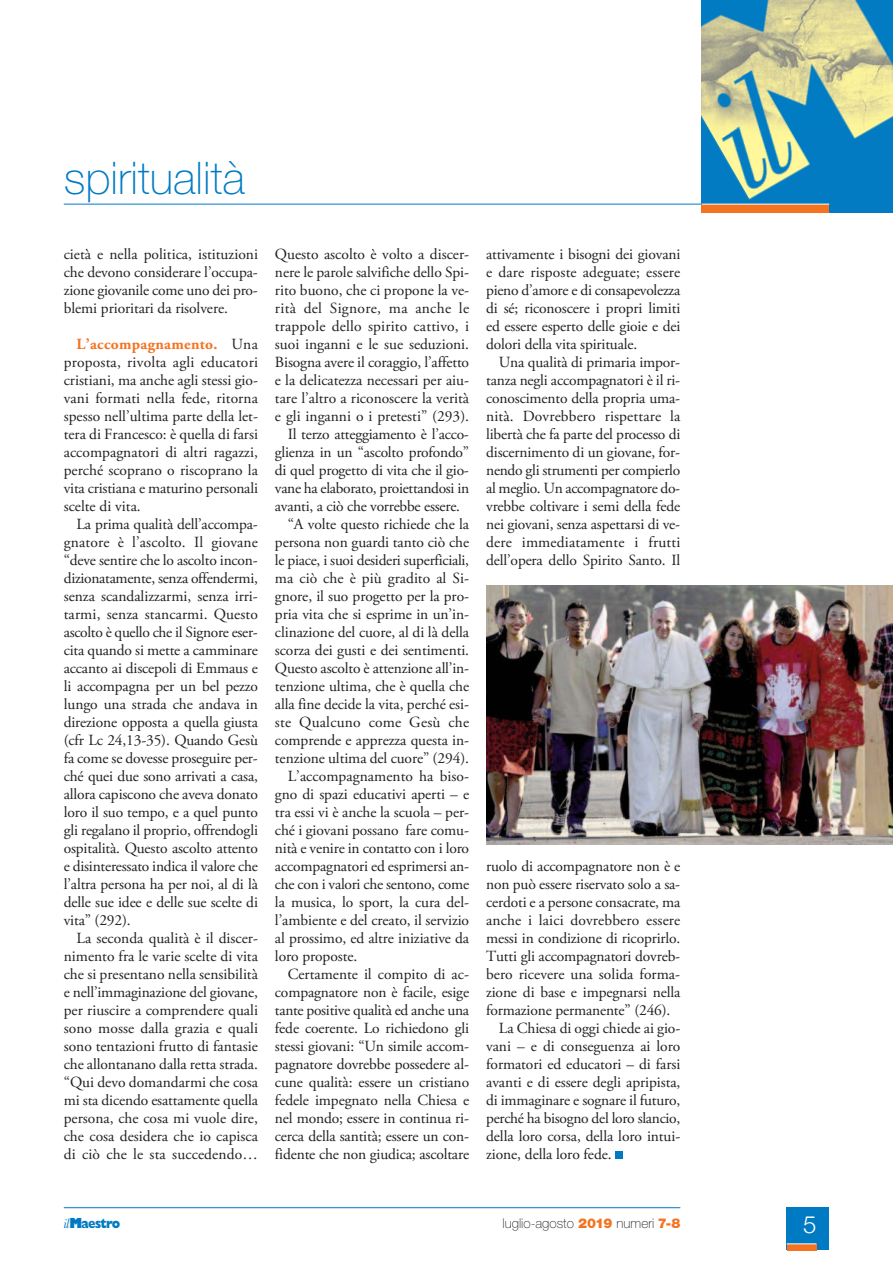
<style>
.page{position:relative;width:893px;height:1263px;background:#fff}
.page>*{position:absolute;margin:0;border:0;box-sizing:border-box;transform-origin:0 0}
.t1{font:100 45px "Helvetica Neue";color:#007bc3}
.t2{font:300 24px "Helvetica Neue";color:#fff}
.t3{font:15.45px/18px "Adobe Garamond Pro";letter-spacing:-.005em;color:#231f20;text-align:justify}
.t4{font:15.45px "Adobe Garamond Pro";letter-spacing:.02em;color:#231f20}
.t5{font:15.45px "Adobe Garamond Pro";letter-spacing:.015em;color:#231f20}
.t6{font:100 13.5px "Helvetica Neue";color:#231f20}
.t7{font:800 13.5px "Gill Sans";letter-spacing:-.055em;color:#007bc3;scale:.9 1}
.s1{font-weight:700;color:#f47321}
.s2{font-family:"Bodoni";font-weight:400;font-style:italic}
.s3{font-style:inherit}
.s4{font-weight:900;color:#f47321}
</style>
<div class="page">
<hr style="left:64px;top:1207px;width:616px;height:1px;background:#007bc3">
<div style="left:787px;top:1208px;width:42px;height:42px;background:#007bc3"></div>
<div style="left:787px;top:1244px;width:29px;height:6px;background:#f47321"></div>
<svg style="left:787px;top:1243px;width:29px;height:1px"></svg>
<img style="left:702px;top:0;width:191px;height:213px">
<div style="left:702px;top:204px;width:127px;height:9px;background:#f47321"></div>
<hr style="left:702px;top:204px;width:127px;height:1px;background:#fff">
<div style="left:615px;top:1151px;width:8px;height:8px;background:#007bc3"></div>
<hr style="left:64px;top:204px;width:638px;height:1px;background:#007bc3">
<img style="left:486px;top:585px;width:407px;height:260px">
<h1 class="t1" style="left:64px;top:162px;width:183px">spiritualità</h1>
<p class="t3" style="left:64px;top:246px;width:196px">cietà e nella politica, istituzioni che devono considerare l’occupa&shy;zione giovanile come uno dei pro&shy;blemi prioritari da risolvere.</p>
<p class="t3" style="left:64px;top:336px;width:196px;text-indent:13px"><span class="s1">L’accompagnamento.</span> Una proposta, rivolta agli educatori cristiani, ma anche agli stessi gio&shy;vani formati nella fede, ritorna spesso nell’ultima parte della let&shy;tera di Francesco: è quella di farsi accompagnatori di altri ragazzi, perché scoprano o riscoprano la vita cristiana e maturino personali scelte di vita.</p>
<p class="t3" style="left:64px;top:516px;width:196px;text-indent:13px">La prima qualità dell’accompa&shy;gnatore è l’ascolto. Il giovane “deve sentire che lo ascolto incon&shy;dizionatamente, senza offendermi, senza scandalizzarmi, senza irri&shy;tarmi, senza stancarmi. Questo ascolto è quello che il Signore eser&shy;cita quando si mette a camminare accanto ai discepoli di Emmaus e li accompagna per un bel pezzo lungo una strada che andava in direzione opposta a quella giusta (cfr Lc 24,13-35). Quando Gesù fa come se dovesse proseguire per&shy;ché quei due sono arrivati a casa, allora capiscono che aveva donato loro il suo tempo, e a quel punto gli regalano il proprio, offrendogli ospitalità. Questo ascolto attento e disinteressato indica il valore che l’altra persona ha per noi, al di là delle sue idee e delle sue scelte di vita” (292).</p>
<p class="t3" style="left:64px;top:930px;width:196px;text-indent:13px">La seconda qualità è il discer&shy;nimento fra le varie scelte di vita che si presentano nella sensibilità e nell’immaginazione del giovane, per riuscire a comprendere quali sono mosse dalla grazia e quali sono tentazioni frutto di fantasie che allontanano dalla retta strada. “Qui devo domandarmi che cosa mi sta dicendo esattamente quella persona, che cosa mi vuole dire, che cosa desidera che io capisca di ciò che le sta succedendo…</p>
<p class="t3" style="left:275px;top:246px;width:196px">Questo ascolto è volto a discer-</p>
<p class="t3" style="left:275px;top:264px;width:196px">nere le parole salvifiche dello Spi-</p>
<p class="t3" style="left:275px;top:282px;width:196px">rito buono, che ci propone la ve-</p>
<p class="t4" style="left:275px;top:301px;width:196px">rità del Signore, ma anche le</p>
<p class="t3" style="left:275px;top:318px;width:196px">trappole dello spirito cattivo, i</p>
<p class="t3" style="left:275px;top:336px;width:196px">suoi inganni e le sue seduzioni.</p>
<p class="t3" style="left:275px;top:354px;width:196px">Bisogna avere il coraggio, l’affetto</p>
<p class="t3" style="left:275px;top:372px;width:196px">e la delicatezza necessari per aiu-</p>
<p class="t3" style="left:275px;top:390px;width:196px">tare l’altro a riconoscere la verità</p>
<p class="t3" style="left:275px;top:408px;width:196px">e gli inganni o i pretesti” (293).</p>
<p class="t3" style="left:288px;top:426px;width:183px">Il terzo atteggiamento è l’acco-</p>
<p class="t3" style="left:275px;top:444px;width:196px">glienza in un “ascolto profondo”</p>
<p class="t3" style="left:275px;top:462px;width:195px">di quel progetto di vita che il gio-</p>
<p class="t3" style="left:275px;top:480px;width:196px">vane ha elaborato, proiettandosi in</p>
<p class="t3" style="left:275px;top:498px;width:187px">avanti, a ciò che vorrebbe essere.</p>
<p class="t3" style="left:288px;top:516px;width:183px">“A volte questo richiede che la</p>
<p class="t3" style="left:275px;top:534px;width:196px">persona non guardi tanto ciò che</p>
<p class="t3" style="left:275px;top:552px;width:196px">le piace, i suoi desideri superficiali,</p>
<p class="t3" style="left:275px;top:570px;width:196px">ma ciò che è più gradito al Si-</p>
<p class="t3" style="left:275px;top:588px;width:196px">gnore, il suo progetto per la pro-</p>
<p class="t3" style="left:275px;top:606px;width:196px">pria vita che si esprime in un’in-</p>
<p class="t3" style="left:275px;top:624px;width:196px">clinazione del cuore, al di là della</p>
<p class="t3" style="left:275px;top:642px;width:196px">scorza dei gusti e dei sentimenti.</p>
<p class="t3" style="left:275px;top:660px;width:196px">Questo ascolto è attenzione all’in-</p>
<p class="t3" style="left:275px;top:678px;width:196px">tenzione ultima, che è quella che</p>
<p class="t3" style="left:275px;top:696px;width:196px">alla fine decide la vita, perché esi-</p>
<p class="t5" style="left:275px;top:715px;width:196px">ste Qualcuno come Gesù che</p>
<p class="t3" style="left:275px;top:732px;width:196px">comprende e apprezza questa in-</p>
<p class="t3" style="left:275px;top:750px;width:196px">tenzione ultima del cuore” (294).</p>
<p class="t3" style="left:288px;top:768px;width:183px">L’accompagnamento ha biso-</p>
<p class="t3" style="left:275px;top:786px;width:196px">gno di spazi educativi aperti – e</p>
<p class="t3" style="left:275px;top:804px;width:196px">tra essi vi è anche la scuola – per-</p>
<p class="t3" style="left:275px;top:822px;width:196px">ché i giovani possano fare comu-</p>
<p class="t3" style="left:275px;top:840px;width:196px">nità e venire in contatto con i loro</p>
<p class="t3" style="left:275px;top:858px;width:196px">accompagnatori ed esprimersi an-</p>
<p class="t3" style="left:275px;top:876px;width:196px">che con i valori che sentono, come</p>
<p class="t3" style="left:275px;top:894px;width:196px">la musica, lo sport, la cura del-</p>
<p class="t3" style="left:275px;top:912px;width:196px">l’ambiente e del creato, il servizio</p>
<p class="t3" style="left:275px;top:930px;width:196px">al prossimo, ed altre iniziative da</p>
<p class="t3" style="left:275px;top:948px;width:84px">loro proposte.</p>
<p class="t3" style="left:288px;top:966px;width:183px">Certamente il compito di ac-</p>
<p class="t3" style="left:275px;top:984px;width:196px">compagnatore non è facile, esige</p>
<p class="t3" style="left:275px;top:1002px;width:196px">tante positive qualità ed anche una</p>
<p class="t3" style="left:275px;top:1020px;width:196px">fede coerente. Lo richiedono gli</p>
<p class="t3" style="left:275px;top:1038px;width:196px">stessi giovani: “Un simile accom-</p>
<p class="t3" style="left:275px;top:1056px;width:196px">pagnatore dovrebbe possedere al-</p>
<p class="t3" style="left:275px;top:1074px;width:196px">cune qualità: essere un cristiano</p>
<p class="t3" style="left:275px;top:1092px;width:196px">fedele impegnato nella Chiesa e</p>
<p class="t3" style="left:275px;top:1110px;width:196px">nel mondo; essere in continua ri-</p>
<p class="t3" style="left:275px;top:1128px;width:196px">cerca della santità; essere un con-</p>
<p class="t3" style="left:275px;top:1146px;width:196px">fidente che non giudica; ascoltare</p>
<p class="t3" style="left:486px;top:246px;width:196px">attivamente i bisogni dei giovani e dare risposte adeguate; essere pieno d’amore e di consapevolezza di sé; riconoscere i propri limiti ed essere esperto delle gioie e dei dolori della vita spirituale.</p>
<p class="t3" style="left:486px;top:354px;width:196px;text-indent:13px">Una qualità di primaria impor&shy;tanza negli accompagnatori è il ri&shy;conoscimento della propria uma&shy;nità. Dovrebbero rispettare la libertà che fa parte del processo di discernimento di un giovane, for&shy;nendo gli strumenti per compierlo al meglio. Un accompagnatore do&shy;vrebbe coltivare i semi della fede nei giovani, senza aspettarsi di ve&shy;dere immediatamente i frutti dell’opera dello Spirito Santo. Il</p>
<p class="t3" style="left:486px;top:858px;width:196px">ruolo di accompagnatore non è e</p>
<p class="t3" style="left:486px;top:876px;width:196px">non può essere riservato solo a sa-</p>
<p class="t3" style="left:486px;top:894px;width:196px">cerdoti e a persone consacrate, ma</p>
<p class="t3" style="left:486px;top:912px;width:196px">anche i laici dovrebbero essere</p>
<p class="t3" style="left:486px;top:930px;width:196px">messi in condizione di ricoprirlo.</p>
<p class="t3" style="left:486px;top:948px;width:196px">Tutti gli accompagnatori dovreb-</p>
<p class="t3" style="left:486px;top:966px;width:196px">bero ricevere una solida forma-</p>
<p class="t3" style="left:486px;top:984px;width:196px">zione di base e impegnarsi nella</p>
<p class="t3" style="left:486px;top:1002px;width:186px">formazione permanente” (246).</p>
<p class="t3" style="left:499px;top:1020px;width:183px">La Chiesa di oggi chiede ai gio-</p>
<p class="t3" style="left:486px;top:1038px;width:196px">vani – e di conseguenza ai loro</p>
<p class="t3" style="left:486px;top:1056px;width:196px">formatori ed educatori – di farsi</p>
<p class="t3" style="left:486px;top:1074px;width:196px">avanti e di essere degli apripista,</p>
<p class="t3" style="left:486px;top:1092px;width:196px">di immaginare e sognare il futuro,</p>
<p class="t3" style="left:486px;top:1110px;width:196px">perché ha bisogno del loro slancio,</p>
<p class="t3" style="left:486px;top:1128px;width:196px">della loro corsa, della loro intui-</p>
<p class="t3" style="left:486px;top:1146px;width:127px">zione, della loro fede.</p>
<p class="t7" style="left:64px;top:1218px;width:64px"><span class="s2">il</span><span class="s3">M</span>aestro</p>
<p class="t6" style="left:502px;top:1218px;width:179px">luglio-agosto <span class="s4">2019</span> numeri <span class="s4">7-8</span></p>
<h2 class="t2" style="left:803px;top:1210px;width:15px">5</h2>
</div>
